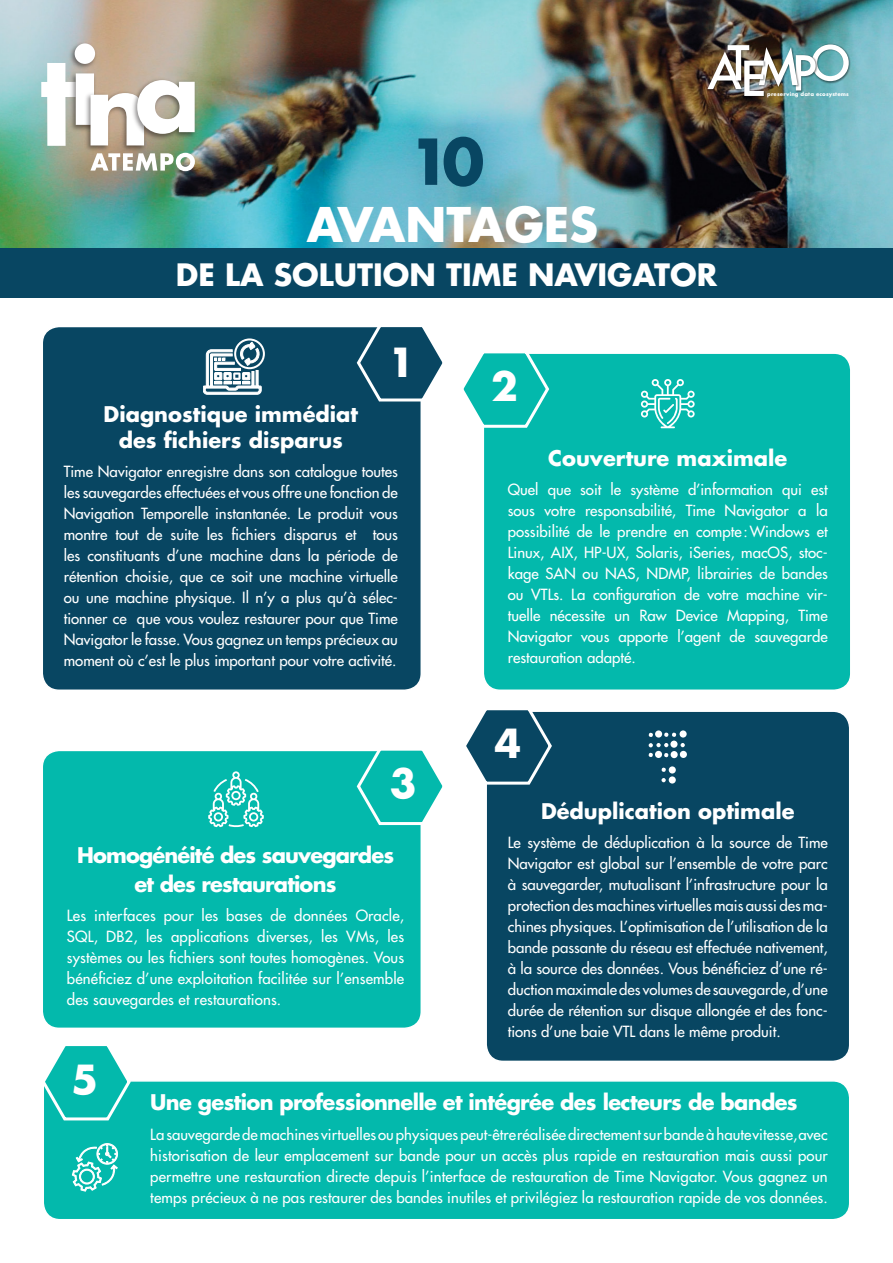
<style>
.page{position:relative;width:893px;height:1263px;background:#fff}
.page>*{position:absolute;margin:0;border:0;box-sizing:border-box;transform-origin:0 0}
.t1{font:700 61.5px "Futura Std";color:#084662}
.t2{font:700 46.5px "Futura Std";color:#fff}
.chiffre{font:700 39px "Futura Std";color:#fff}
.t3{font:700 30px "Futura Std";color:#fff}
.titre_avantages{font:700 21px/28.5px "Futura Std";letter-spacing:-.03em;color:#fff;text-align:center}
.titre_avantages-2{font:700 21px/25.5px "Futura Std";color:#fff;text-align:center}
.texte{font:500 15px/21px "Futura Std";color:#fff;text-align:justify}
.t4{font:700 5.25px "Futura";letter-spacing:.025em;color:#fff}
</style>
<div class="page">
<div style="left:486px;top:711px;width:364px;height:350px;background:#084662;border-radius:17px"></div>
<div style="left:485px;top:710px;width:365px;height:352px;border:2px solid #fff;border-radius:17px"></div>
<div style="left:44px;top:1081px;width:805px;height:138px;background:#03b9ac"></div>
<div style="left:42px;top:750px;width:379px;height:278px;background:#03b9ac;border-radius:17px"></div>
<div style="left:42px;top:750px;width:380px;height:279px;border:2px solid #fff;border-radius:17px"></div>
<div style="left:483px;top:353px;width:368px;height:337px;background:#03b9ac;border-radius:17px"></div>
<div style="left:483px;top:352px;width:368px;height:339px;border:2px solid #fff;border-radius:17px"></div>
<div style="left:42px;top:326px;width:379px;height:364px;background:#084662;border-radius:17px"></div>
<div style="left:42px;top:326px;width:380px;height:365px;border:2px solid #fff;border-radius:17px"></div>
<img style="left:0;top:0;width:893px;height:248px">
<div style="left:0;top:248px;width:893px;height:50px;background:#084662"></div>
<svg style="left:90px;top:153px;width:105px;height:18px"></svg>
<img style="left:67px;top:39px;width:32px;height:4px">
<img style="left:82px;top:146px;width:66px;height:8px">
<img style="left:195px;top:76px;width:4px;height:66px">
<svg style="left:41px;top:43px;width:154px;height:103px"></svg>
<img style="left:810px;top:43px;width:42px;height:41px">
<img style="left:706px;top:50px;width:1px;height:42px">
<img style="left:743px;top:96px;width:24px;height:3px">
<img style="left:707px;top:44px;width:142px;height:52px">
<div style="left:234px;top:338px;width:31px;height:31px;border:2px solid #fff;border-radius:50%"></div>
<svg style="left:203px;top:342px;width:58px;height:52px"></svg>
<svg style="left:641px;top:379px;width:54px;height:49px"></svg>
<svg style="left:355px;top:326px;width:88px;height:77px"></svg>
<svg style="left:463px;top:352px;width:88px;height:77px"></svg>
<svg style="left:355px;top:750px;width:88px;height:76px"></svg>
<svg style="left:466px;top:710px;width:88px;height:76px"></svg>
<svg style="left:44px;top:1046px;width:89px;height:76px"></svg>
<svg style="left:208px;top:771px;width:56px;height:56px"></svg>
<svg style="left:72px;top:1143px;width:46px;height:49px"></svg>
<div style="left:655px;top:730px;width:7px;height:8px;background:#fff;border-radius:50%"></div>
<div style="left:670px;top:741px;width:7px;height:7px;background:#fff;border-radius:50%"></div>
<svg style="left:664px;top:732px;width:12px;height:5px"></svg>
<svg style="left:661px;top:767px;width:5px;height:5px"></svg>
<svg style="left:661px;top:778px;width:5px;height:4px"></svg>
<div style="left:669px;top:766px;width:7px;height:7px;background:#fff;border-radius:50%"></div>
<div style="left:669px;top:776px;width:7px;height:7px;background:#fff;border-radius:50%"></div>
<div style="left:680px;top:730px;width:7px;height:7px;background:#fff;border-radius:50%"></div>
<svg style="left:681px;top:743px;width:4px;height:4px"></svg>
<div style="left:680px;top:751px;width:7px;height:7px;background:#fff;border-radius:50%"></div>
<svg style="left:648px;top:732px;width:5px;height:5px"></svg>
<svg style="left:648px;top:743px;width:21px;height:14px"></svg>
<div style="left:671px;top:751px;width:7px;height:7px;background:#fff;border-radius:50%"></div>
<p class="t1" style="left:409px;top:121px;width:77px">10</p>
<p class="t2" style="left:307px;top:194px;width:293px">AVANTAGES</p>
<p class="t3" style="left:176px;top:254px;width:543px">DE LA SOLUTION TIME NAVIGATOR</p>
<p class="chiffre" style="left:388px;top:336px;width:28px">1</p>
<p class="chiffre" style="left:485px;top:344px;width:28px">1</p>
<p class="chiffre" style="left:491px;top:360px;width:28px">2</p>
<p class="t4" style="left:767px;top:90px;width:83px">preserving data ecosystems</p>
<p class="titre_avantages-2" style="left:104px;top:401px;width:256px">Diagnostique immédiat des fichiers disparus</p>
<p class="texte" style="left:64px;top:461px;width:336px">Time Navigator enregistre dans son catalogue toutes les sauvegardes effectuées et vous offre une fonction de Navigation Temporelle instantanée. Le produit vous montre tout de suite les fichiers disparus et tous les constituants d’une machine dans la période de rétention choisie, que ce soit une machine virtuelle ou une machine physique. Il n’y a plus qu’à sélec&shy;tionner ce que vous voulez restaurer pour que Time Navigator le fasse. Vous gagnez un temps précieux au moment où c’est le plus important pour votre activité.</p>
<p class="chiffre" style="left:390px;top:758px;width:28px">3</p>
<p class="titre_avantages" style="left:77px;top:841px;width:319px">Homogénéité des sauvegardes et des restaurations</p>
<p class="texte" style="left:67px;top:905px;width:339px">Les interfaces pour les bases de données Oracle, SQL, DB2, les applications diverses, les VMs, les systèmes ou les fichiers sont toutes homogènes. Vous bénéficiez d’une exploitation facilitée sur l’ensemble des sauvegardes et restaurations.</p>
<p class="titre_avantages-2" style="left:548px;top:445px;width:240px">Couverture maximale</p>
<p class="texte" style="left:508px;top:479px;width:321px">Quel que soit le système d’information qui est sous votre responsabilité, Time Navigator a la possibilité de le prendre en compte :Windows et Linux, AIX, HP-UX, Solaris, iSeries, macOS, stoc&shy;kage SAN ou NAS, NDMP, librairies de bandes ou VTLs. La configuration de votre machine vir&shy;tuelle nécessite un Raw Device Mapping, Time Navigator vous apporte l’agent de sauvegarde restauration adapté.</p>
<p class="chiffre" style="left:494px;top:717px;width:28px">4</p>
<p class="titre_avantages-2" style="left:541px;top:798px;width:255px">Déduplication optimale</p>
<p class="texte" style="left:508px;top:832px;width:322px">Le système de déduplication à la source de Time Navigator est global sur l’ensemble de votre parc à sauvegarder, mutualisant l’infrastructure pour la protection des machines virtuelles mais aussi des ma&shy;chines physiques. L’optimisation de l’utilisation de la bande passante du réseau est effectuée nativement, à la source des données. Vous bénéficiez d’une ré&shy;duction maximale des volumes de sauvegarde, d’une durée de rétention sur disque allongée et des fonc&shy;tions d’une baie VTL dans le même produit.</p>
<p class="chiffre" style="left:71px;top:1054px;width:28px">5</p>
<p class="titre_avantages" style="left:150px;top:1088px;width:649px">Une gestion professionnelle et intégrée des lecteurs de bandes</p>
<p class="texte" style="left:150px;top:1124px;width:679px">La sauvegarde de machines virtuelles ou physiques peut-être réalisée directement sur bande à haute vitesse, avec historisation de leur emplacement sur bande pour un accès plus rapide en restauration mais aussi pour permettre une restauration directe depuis l’interface de restauration de Time Navigator. Vous gagnez un temps précieux à ne pas restaurer des bandes inutiles et privilégiez la restauration rapide de vos données.</p>
</div>
